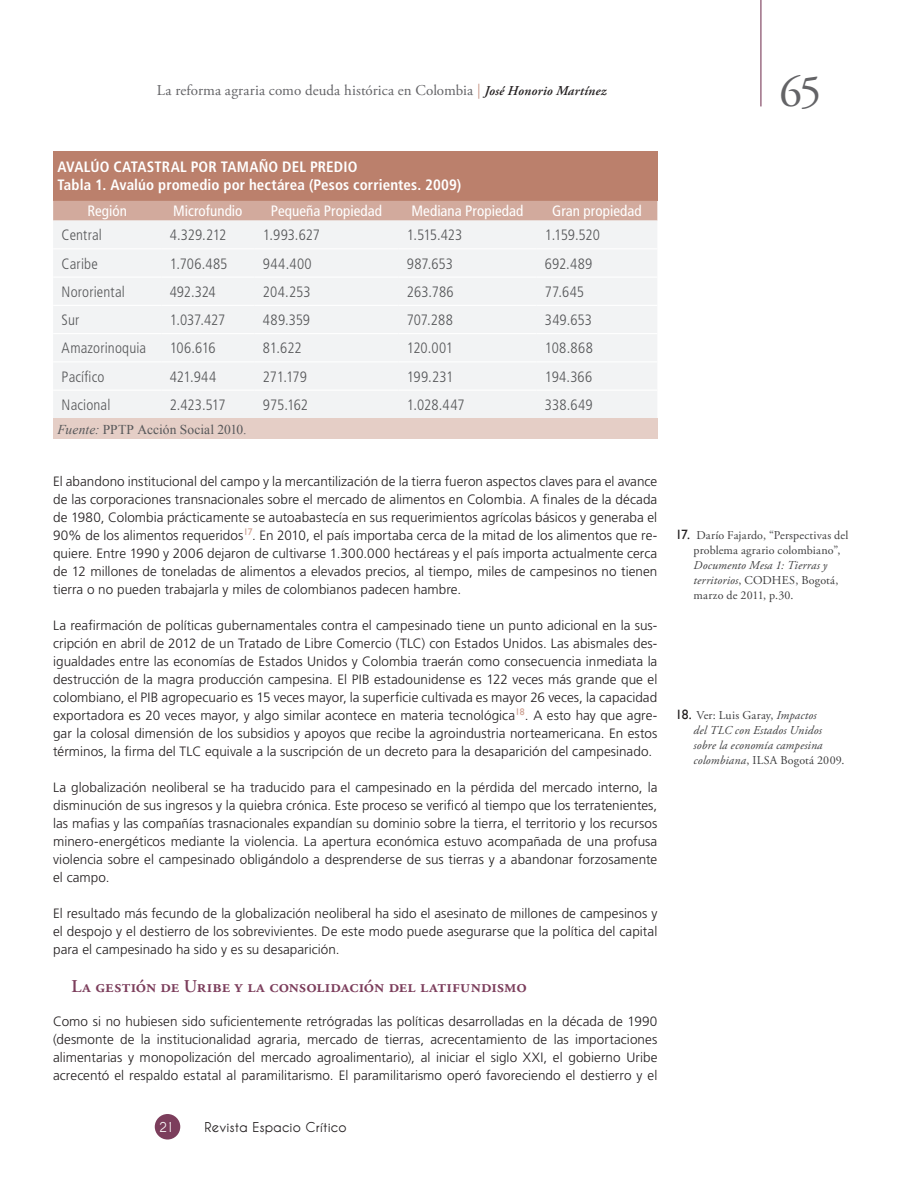
<style>
.page{position:relative;width:918px;height:1188px;background:#fff}
.page>*{position:absolute;margin:0;border:0;box-sizing:border-box;transform-origin:0 0}
.t1{font:45px "Adobe Garamond Pro";color:#636366}
.subtitulo1{font:600 18px "Adobe Garamond Pro";color:#7c3e5c}
.txt_izq{font:300 condensed 15px "Frutiger LT Std";letter-spacing:.005em;color:#57585a}
.tit{font:700 condensed 15px "Frutiger LT Std";letter-spacing:.01em;color:#fff}
.t2{font:15px "Adobe Garamond Pro";letter-spacing:.01em;color:#636366}
.tit2{font:condensed 15px "Frutiger LT Std";letter-spacing:.005em;color:#fff}
.texto{font:300 13.5px/18px "Frutiger LT Std";letter-spacing:.005em;color:#231f20;text-align:justify}
.fuente{font:13.5px "Times New Roman";letter-spacing:.005em;color:#57585a}
.t3{font:700 13.5px "Caviar Dreams";letter-spacing:.005em;color:#231f20}
.t4{font:700 13.5px "Caviar Dreams";color:#fff}
.t5{font:12px/15px "Adobe Garamond Pro";letter-spacing:.015em;color:#3e3e3f}
.t6{font:italic 12px/15px "Adobe Garamond Pro";letter-spacing:.015em;color:#3e3e3f}
.s1{color:#c79585}
.s2{font-weight:600;font-style:italic;font-size:13.5px;color:#231f20}
.s3{font-style:italic}
.s4{font-family:"Gill Sans";font-size:13.5px;color:#231f20}
.s5{font-family:"Gill Sans";font-style:normal;font-size:13.5px;color:#231f20}
.s6{font-style:normal}
</style>
<div class="page">
<div style="left:53px;top:151px;width:604px;height:50px;background:#bb806c"></div>
<div style="left:53px;top:201px;width:604px;height:20px;background:#d2aa9d"></div>
<div style="left:53px;top:221px;width:604px;height:197px;background:#f2f3f4"></div>
<div style="left:53px;top:418px;width:604px;height:21px;background:#e5cec6"></div>
<hr style="left:53px;top:248px;width:108px;height:1px;background:#fff">
<hr style="left:161px;top:248px;width:93px;height:1px;background:#fff">
<hr style="left:254px;top:248px;width:144px;height:1px;background:#fff">
<hr style="left:398px;top:248px;width:138px;height:1px;background:#fff">
<hr style="left:536px;top:248px;width:121px;height:1px;background:#fff">
<hr style="left:53px;top:277px;width:108px;height:1px;background:#fff">
<hr style="left:161px;top:277px;width:93px;height:1px;background:#fff">
<hr style="left:254px;top:277px;width:144px;height:1px;background:#fff">
<hr style="left:398px;top:277px;width:138px;height:1px;background:#fff">
<hr style="left:536px;top:277px;width:121px;height:1px;background:#fff">
<hr style="left:53px;top:305px;width:108px;height:1px;background:#fff">
<hr style="left:161px;top:305px;width:93px;height:1px;background:#fff">
<hr style="left:254px;top:305px;width:144px;height:1px;background:#fff">
<hr style="left:398px;top:305px;width:138px;height:1px;background:#fff">
<hr style="left:536px;top:305px;width:121px;height:1px;background:#fff">
<hr style="left:53px;top:333px;width:108px;height:1px;background:#fff">
<hr style="left:161px;top:333px;width:93px;height:1px;background:#fff">
<hr style="left:254px;top:333px;width:144px;height:1px;background:#fff">
<hr style="left:398px;top:333px;width:138px;height:1px;background:#fff">
<hr style="left:536px;top:333px;width:121px;height:1px;background:#fff">
<hr style="left:53px;top:361px;width:108px;height:1px;background:#fff">
<hr style="left:161px;top:361px;width:93px;height:1px;background:#fff">
<hr style="left:254px;top:361px;width:144px;height:1px;background:#fff">
<hr style="left:398px;top:361px;width:138px;height:1px;background:#fff">
<hr style="left:536px;top:361px;width:121px;height:1px;background:#fff">
<hr style="left:53px;top:390px;width:108px;height:1px;background:#fff">
<hr style="left:161px;top:390px;width:93px;height:1px;background:#fff">
<hr style="left:254px;top:390px;width:144px;height:1px;background:#fff">
<hr style="left:398px;top:390px;width:138px;height:1px;background:#fff">
<hr style="left:536px;top:390px;width:121px;height:1px;background:#fff">
<hr style="left:760px;top:0;width:1px;height:106px;background:#7c3e5c">
<div style="left:155px;top:1114px;width:25px;height:26px;background:#7c3e5c;border-radius:50%"></div>
<p class="t2" style="left:157px;top:81px;width:451px">La reforma agraria como deuda histórica en Colombia <span class="s1">|</span> <span class="s2">José Honorio Martínez</span></p>
<h1 class="t1" style="left:779px;top:65px;width:44px">65</h1>
<p class="tit" style="left:57px;top:158px;width:302px">AVALÚO CATASTRAL POR TAMAÑO DEL PREDIO</p>
<p class="tit" style="left:57px;top:176px;width:405px">Tabla 1. Avalúo promedio por hectárea (Pesos corrientes. 2009)</p>
<p class="tit2" style="left:87px;top:202px;width:41px">Región</p>
<p class="tit2" style="left:173px;top:202px;width:71px">Microfundio</p>
<p class="tit2" style="left:271px;top:202px;width:113px">Pequeña Propiedad</p>
<p class="tit2" style="left:411px;top:202px;width:113px">Mediana Propiedad</p>
<p class="tit2" style="left:552px;top:202px;width:91px">Gran propiedad</p>
<p class="txt_izq" style="left:62px;top:227px;width:42px">Central</p>
<p class="txt_izq" style="left:170px;top:227px;width:58px">4.329.212</p>
<p class="txt_izq" style="left:263px;top:227px;width:59px">1.993.627</p>
<p class="txt_izq" style="left:407px;top:227px;width:57px">1.515.423</p>
<p class="txt_izq" style="left:545px;top:227px;width:57px">1.159.520</p>
<p class="txt_izq" style="left:62px;top:255px;width:38px">Caribe</p>
<p class="txt_izq" style="left:170px;top:255px;width:59px">1.706.485</p>
<p class="txt_izq" style="left:263px;top:255px;width:50px">944.400</p>
<p class="txt_izq" style="left:407px;top:255px;width:48px">987.653</p>
<p class="txt_izq" style="left:545px;top:255px;width:49px">692.489</p>
<p class="txt_izq" style="left:62px;top:283px;width:65px">Nororiental</p>
<p class="txt_izq" style="left:170px;top:283px;width:48px">492.324</p>
<p class="txt_izq" style="left:263px;top:283px;width:49px">204.253</p>
<p class="txt_izq" style="left:407px;top:283px;width:48px">263.786</p>
<p class="txt_izq" style="left:545px;top:283px;width:40px">77.645</p>
<p class="txt_izq" style="left:62px;top:311px;width:19px">Sur</p>
<p class="txt_izq" style="left:170px;top:311px;width:57px">1.037.427</p>
<p class="txt_izq" style="left:263px;top:311px;width:49px">489.359</p>
<p class="txt_izq" style="left:407px;top:311px;width:48px">707.288</p>
<p class="txt_izq" style="left:545px;top:311px;width:48px">349.653</p>
<p class="txt_izq" style="left:62px;top:340px;width:86px">Amazorinoquia</p>
<p class="txt_izq" style="left:170px;top:340px;width:48px">106.616</p>
<p class="txt_izq" style="left:263px;top:340px;width:40px">81.622</p>
<p class="txt_izq" style="left:407px;top:340px;width:48px">120.001</p>
<p class="txt_izq" style="left:545px;top:340px;width:49px">108.868</p>
<p class="txt_izq" style="left:62px;top:368px;width:44px">Pacífico</p>
<p class="txt_izq" style="left:170px;top:368px;width:48px">421.944</p>
<p class="txt_izq" style="left:263px;top:368px;width:45px">271.179</p>
<p class="txt_izq" style="left:407px;top:368px;width:48px">199.231</p>
<p class="txt_izq" style="left:545px;top:368px;width:49px">194.366</p>
<p class="txt_izq" style="left:62px;top:396px;width:50px">Nacional</p>
<p class="txt_izq" style="left:170px;top:396px;width:57px">2.423.517</p>
<p class="txt_izq" style="left:263px;top:396px;width:47px">975.162</p>
<p class="txt_izq" style="left:407px;top:396px;width:59px">1.028.447</p>
<p class="txt_izq" style="left:545px;top:396px;width:49px">338.649</p>
<p class="fuente" style="left:57px;top:420px;width:191px"><span class="s3">Fuente:</span> PPTP Acción Social 2010.</p>
<p class="texto" style="left:53px;top:473px;width:606px">El abandono institucional del campo y la mercantilización de la tierra fueron aspectos claves para el avance de las corporaciones transnacionales sobre el mercado de alimentos en Colombia. A finales de la década de 1980, Colombia prácticamente se autoabastecía en sus requerimientos agrícolas básicos y generaba el 90% de los alimentos requeridos<sup>17</sup>. En 2010, el país importaba cerca de la mitad de los alimentos que re&shy;quiere. Entre 1990 y 2006 dejaron de cultivarse 1.300.000 hectáreas y el país importa actualmente cerca de 12 millones de toneladas de alimentos a elevados precios, al tiempo, miles de campesinos no tienen tierra o no pueden trabajarla y miles de colombianos padecen hambre.</p>
<p class="texto" style="left:53px;top:617px;width:606px">La reafirmación de políticas gubernamentales contra el campesinado tiene un punto adicional en la sus&shy;cripción en abril de 2012 de un Tratado de Libre Comercio (TLC) con Estados Unidos. Las abismales des&shy;igualdades entre las economías de Estados Unidos y Colombia traerán como consecuencia inmediata la destrucción de la magra producción campesina. El PIB estadounidense es 122 veces más grande que el colombiano, el PIB agropecuario es 15 veces mayor, la superficie cultivada es mayor 26 veces, la capacidad exportadora es 20 veces mayor, y algo similar acontece en materia tecnológica<sup>18</sup>. A esto hay que agre&shy;gar la colosal dimensión de los subsidios y apoyos que recibe la agroindustria norteamericana. En estos términos, la firma del TLC equivale a la suscripción de un decreto para la desaparición del campesinado.</p>
<p class="texto" style="left:53px;top:779px;width:606px">La globalización neoliberal se ha traducido para el campesinado en la pérdida del mercado interno, la disminución de sus ingresos y la quiebra crónica. Este proceso se verificó al tiempo que los terratenientes, las mafias y las compañías trasnacionales expandían su dominio sobre la tierra, el territorio y los recursos minero-energéticos mediante la violencia. La apertura económica estuvo acompañada de una profusa violencia sobre el campesinado obligándolo a desprenderse de sus tierras y a abandonar forzosamente el campo.</p>
<p class="texto" style="left:53px;top:905px;width:606px">El resultado más fecundo de la globalización neoliberal ha sido el asesinato de millones de campesinos y el despojo y el destierro de los sobrevivientes. De este modo puede asegurarse que la política del capital para el campesinado ha sido y es su desaparición.</p>
<p class="subtitulo1" style="left:71px;top:976px;width:457px">La gestión de Uribe y la consolidación del latifundismo</p>
<p class="texto" style="left:53px;top:1013px;width:606px">Como si no hubiesen sido suficientemente retrógradas las políticas desarrolladas en la década de 1990 (desmonte de la institucionalidad agraria, mercado de tierras, acrecentamiento de las importaciones alimentarias y monopolización del mercado agroalimentario), al iniciar el siglo XXI, el gobierno Uribe acrecentó el respaldo estatal al paramilitarismo. El paramilitarismo operó favoreciendo el destierro y el</p>
<p class="t4" style="left:159px;top:1119px;width:17px">21</p>
<p class="t3" style="left:205px;top:1119px;width:143px">Revista Espacio Crítico</p>
<p class="t5" style="left:694px;top:528px;width:156px;text-indent:-18px"><span class="s4">17.</span> Darío Fajardo, “Perspectivas del problema agrario colombiano”,<br><span class="s3">Documento Mesa 1: Tierras y territorios</span>, CODHES, Bogotá, marzo de 2011, p.30.</p>
<p class="t6" style="left:694px;top:708px;width:152px;text-indent:-18px"><span class="s5">18.</span> <span class="s6">Ver: Luis Garay,</span> Impactos<br>del TLC con Estados Unidos sobre la economía campesina colombiana<span class="s6">, ILSA Bogotá 2009.</span></p>
</div>
